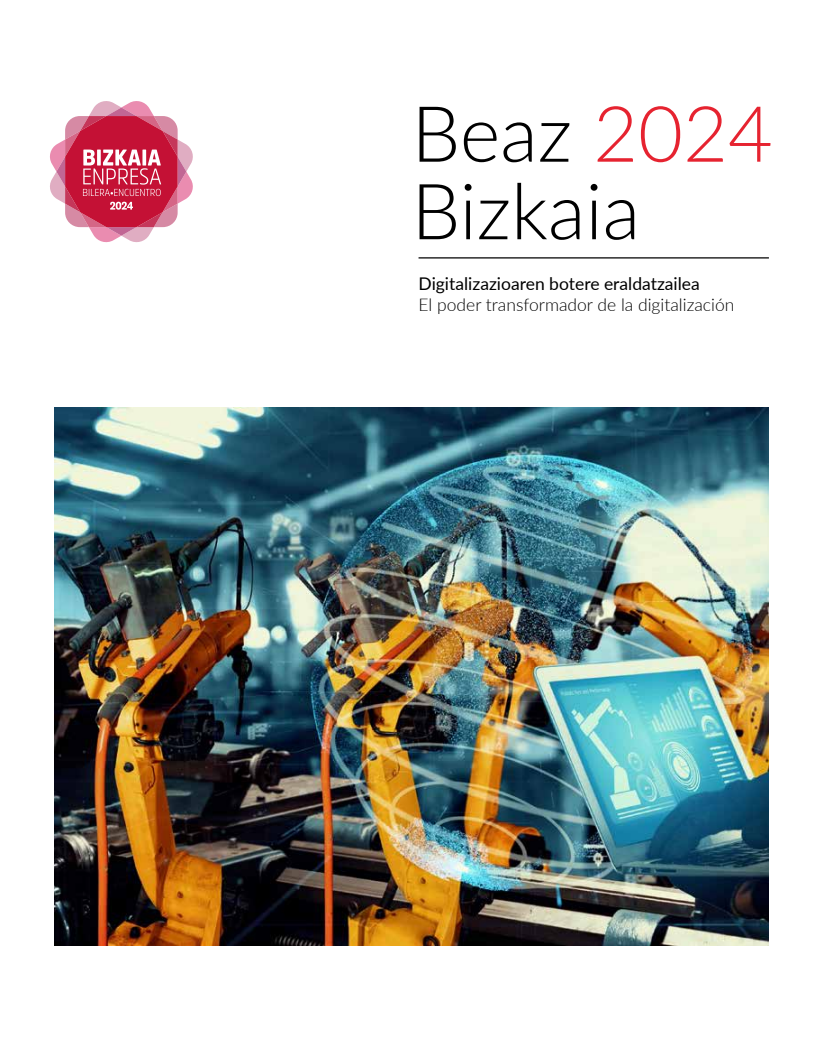
<style>
.page{position:relative;width:815px;height:1053px;background:#fff}
.page>*{position:absolute;margin:0;border:0;box-sizing:border-box;transform-origin:0 0}
.t1{font:300 77.5px/77.5px "Lato";color:#000}
.t2{font:300 17.5px "Lato";color:#000}
.t3{font:17.5px "Lato";color:#000}
.s1{color:#e62330}
</style>
<div class="page">
<hr style="left:419px;top:257px;width:350px;height:1px;background:#000">
<svg style="left:50px;top:101px;width:143px;height:142px"></svg>
<img style="left:54px;top:408px;width:714px;height:537px">
<h1 class="t1" style="left:411px;top:92px;width:363px">Beaz <span class="s1">2024<br></span>Bizkaia</h1>
<p class="t3" style="left:419px;top:271px;width:283px">Digitalizazioaren botere eraldatzailea</p>
<p class="t2" style="left:419px;top:292px;width:317px">El poder transformador de la digitalización</p>
</div>
